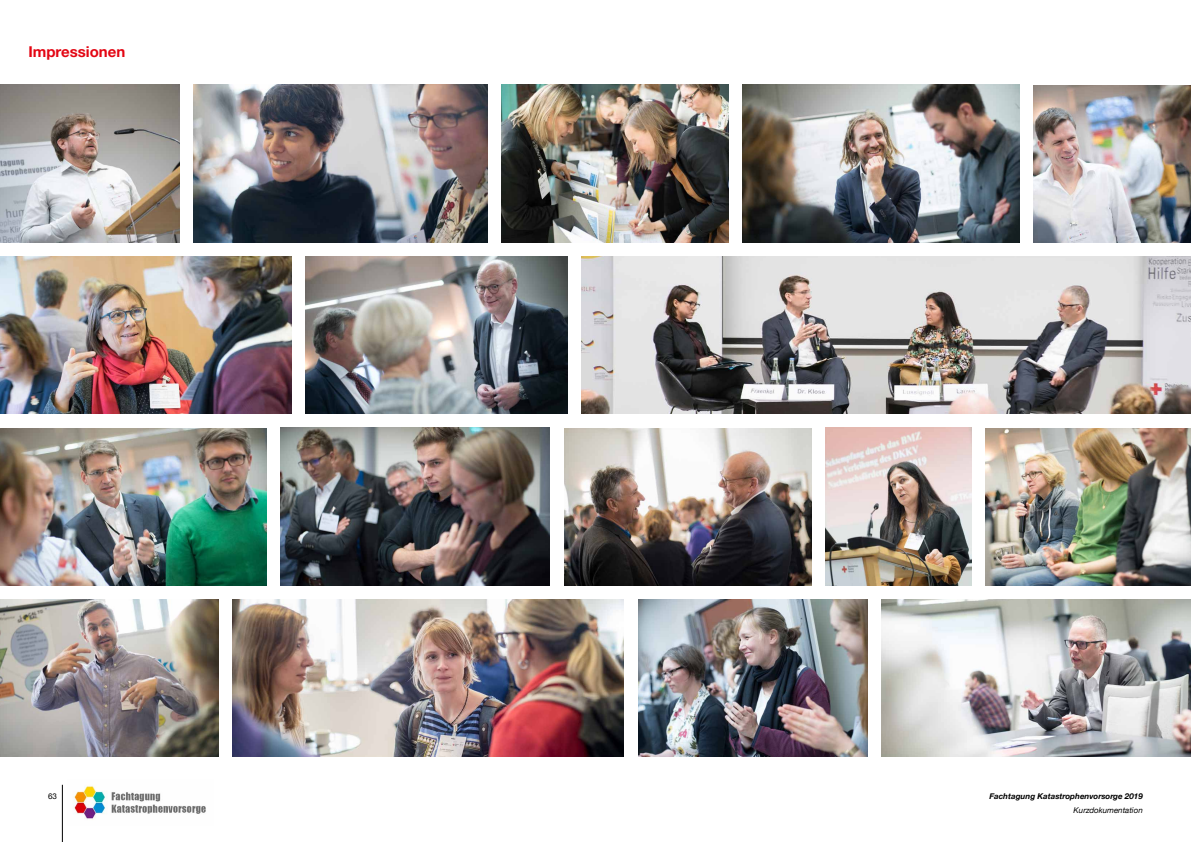
<style>
.page{position:relative;width:1191px;height:842px;background:#fff}
.page>*{position:absolute;margin:0;border:0;box-sizing:border-box;transform-origin:0 0}
.t1{font:700 15px "Helvetica Neue LT Std";color:#e30613}
.t2{font:italic 700 8px "Helvetica Neue";color:#000}
.t3{font:italic 8px "Helvetica Neue";color:#000}
.t4{font:8px "Helvetica Neue";color:#000}
</style>
<div class="page">
<img style="left:305px;top:257px;width:262px;height:157px">
<img style="left:0;top:600px;width:218px;height:157px">
<img style="left:193px;top:85px;width:294px;height:157px">
<img style="left:280px;top:428px;width:270px;height:157px">
<img style="left:0;top:257px;width:291px;height:157px">
<img style="left:0;top:85px;width:179px;height:157px">
<img style="left:232px;top:600px;width:392px;height:157px">
<img style="left:0;top:428px;width:266px;height:157px">
<img style="left:1033px;top:85px;width:158px;height:157px">
<img style="left:501px;top:85px;width:227px;height:157px">
<img style="left:564px;top:428px;width:247px;height:157px">
<img style="left:882px;top:600px;width:309px;height:157px">
<img style="left:985px;top:428px;width:206px;height:157px">
<img style="left:825px;top:428px;width:146px;height:157px">
<img style="left:742px;top:85px;width:277px;height:157px">
<img style="left:581px;top:257px;width:610px;height:157px">
<img style="left:638px;top:599px;width:229px;height:158px">
<hr style="left:62px;top:785px;width:1px;height:57px;background:#000">
<img style="left:73px;top:786px;width:133px;height:34px">
<h1 class="t1" style="left:28px;top:42px;width:98px">Impressionen</h1>
<p class="t4" style="left:48px;top:790px;width:10px">63</p>
<p class="t2" style="left:989px;top:790px;width:155px">Fachtagung Katastrophenvorsorge 2019</p>
<p class="t3" style="left:1073px;top:804px;width:71px">Kurzdokumentation</p>
</div>
